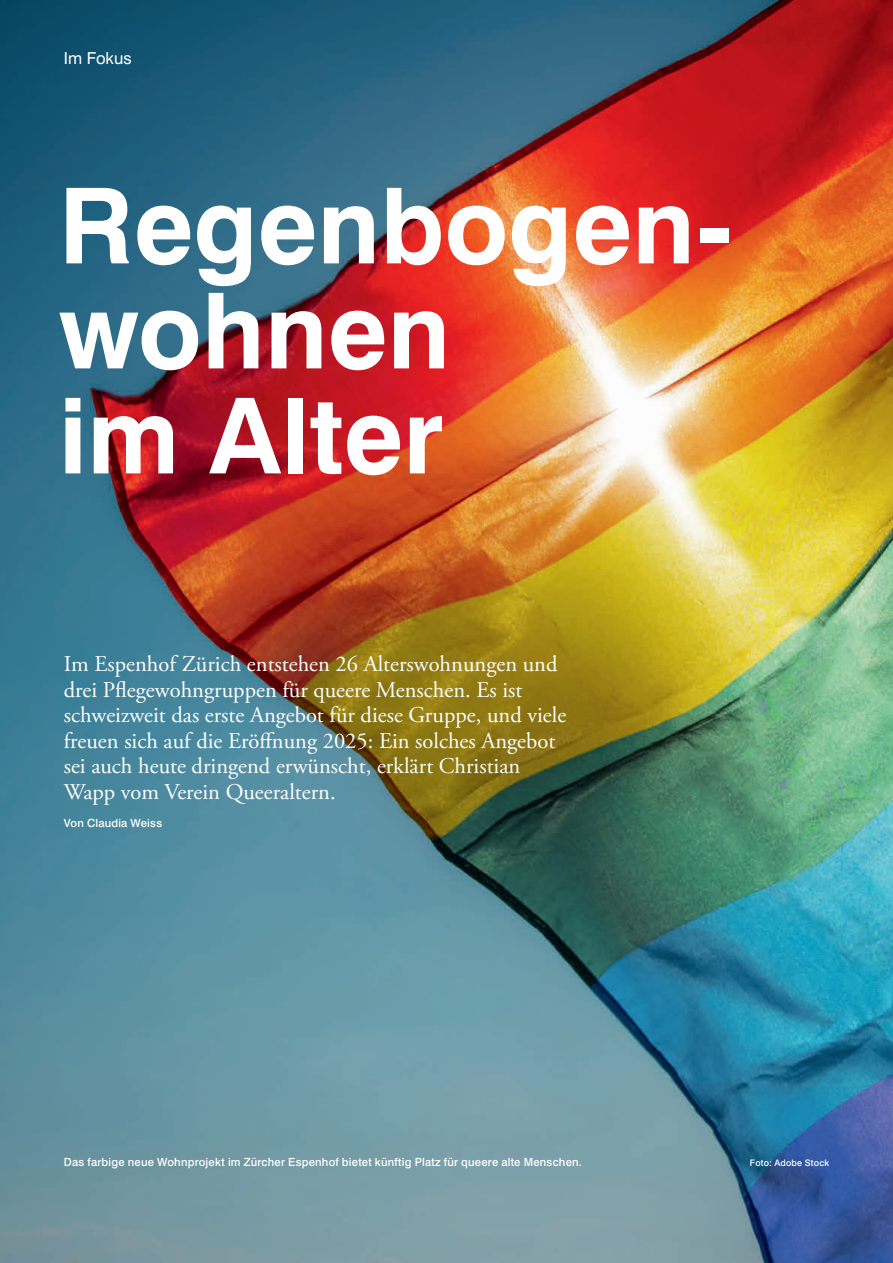
<style>
.page{position:relative;width:893px;height:1263px;background:#fff}
.page>*{position:absolute;margin:0;border:0;box-sizing:border-box;transform-origin:0 0}
.t1{font:700 105px/105px "Swiss 721 BT";color:#fff}
.t2{font:22.5px/25.5px "Adobe Garamond Pro";color:#fff}
.t3{font:16.5px "Swiss 721 BT";color:#fff}
.t4{font:500 11.25px "Swiss 721 BT";letter-spacing:.015em;color:#fff}
.t5{font:500 9px "Swiss 721 BT";letter-spacing:.02em;color:#fff}
</style>
<div class="page">
<img style="left:0;top:0;width:893px;height:1263px">
<p class="t3" style="left:64px;top:48px;width:69px">Im Fokus</p>
<h1 class="t1" style="left:59px;top:173px;width:675px">Regenbogen&shy;wohnen<br>im Alter</h1>
<p class="t2" style="left:64px;top:652px;width:504px">Im Espenhof Zürich entstehen 26 Alterswohnungen und drei Pflegewohngruppen für queere Menschen. Es ist schweizweit das erste Angebot für diese Gruppe, und viele freuen sich auf die Eröffnung 2025: Ein solches Angebot sei auch heute dringend erwünscht, erklärt Christian Wapp vom Verein Queeraltern.</p>
<p class="t4" style="left:64px;top:816px;width:100px">Von Claudia Weiss</p>
<p class="t4" style="left:64px;top:1155px;width:520px">Das farbige neue Wohnprojekt im Zürcher Espenhof bietet künftig Platz für queere alte Menschen.</p>
<p class="t5" style="left:750px;top:1157px;width:81px">Foto: Adobe Stock</p>
</div>
